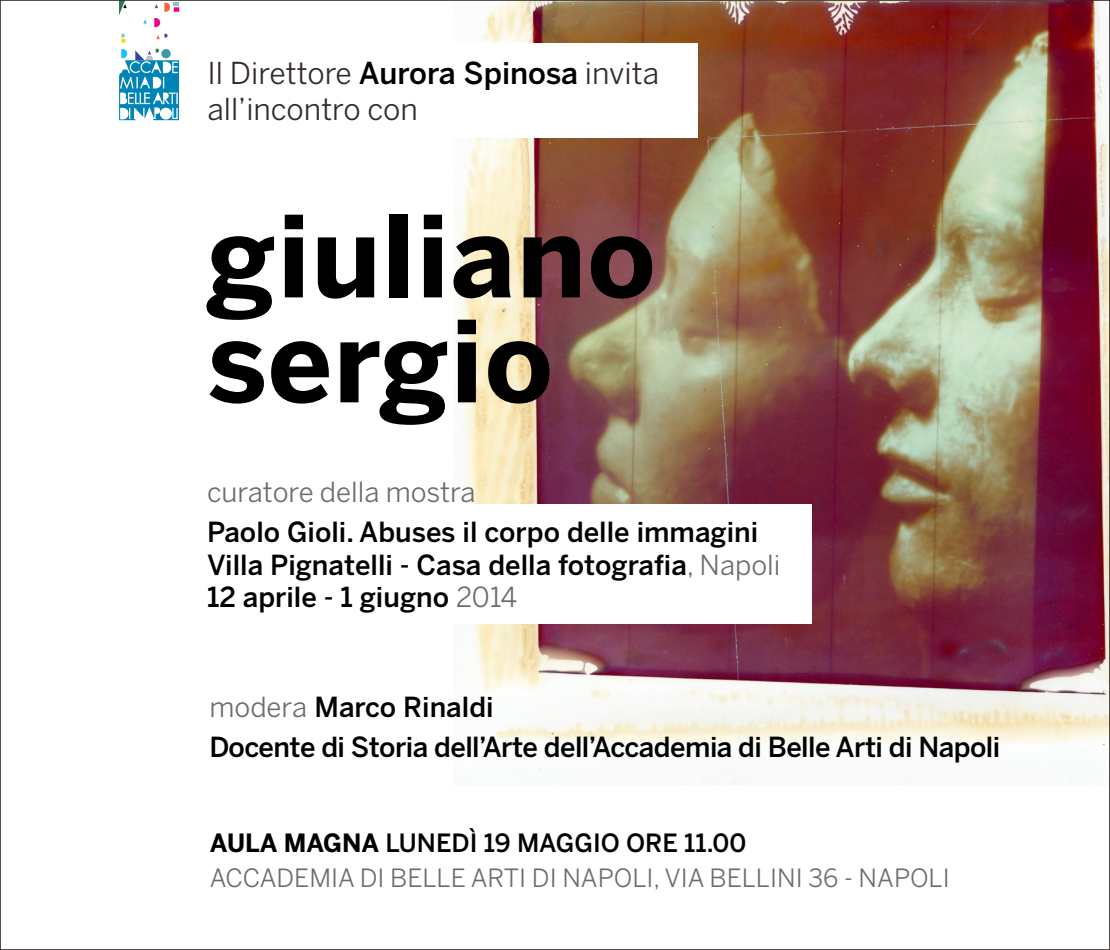
<style>
.page{position:relative;width:1110px;height:950px;background:#fff}
.page>*{position:absolute;margin:0;border:0;box-sizing:border-box;transform-origin:0 0}
.t1{font:700 112.5px/105px "Benton Sans";letter-spacing:.01em;color:#000}
.t2{font:30px/36px "Benton Sans";color:#322b29}
.t3{font:500 27.5px/32.5px "Benton Sans";color:#000}
.t4{font:500 27.5px/40px "Benton Sans";letter-spacing:-.02em;color:#000}
.t5{font:27.5px "Benton Sans";letter-spacing:-.01em;color:#6c6c6c}
.t6{font:25px "Benton Sans";color:#6c6c6c}
.t7{font:500 25px "Benton Sans";color:#000}
.s1{font-weight:500;color:#000}
.s2{font-weight:400;color:#6c6c6c}
.s3{font-weight:700}
</style>
<div class="page">
<img style="left:455px;top:2px;width:653px;height:783px">
<div style="left:209px;top:43px;width:489px;height:95px;background:#fff"></div>
<div style="left:208px;top:504px;width:604px;height:120px;background:#fff"></div>
<svg style="left:143px;top:19px;width:4px;height:5px"></svg>
<svg style="left:119px;top:2px;width:8px;height:13px"></svg>
<svg style="left:121px;top:34px;width:5px;height:9px"></svg>
<svg style="left:156px;top:34px;width:12px;height:5px"></svg>
<svg style="left:164px;top:3px;width:15px;height:9px"></svg>
<svg style="left:154px;top:18px;width:6px;height:9px"></svg>
<svg style="left:119px;top:49px;width:60px;height:71px"></svg>
<p class="t2" style="left:208px;top:54px;width:453px">Il Direttore <span class="s1">Aurora Spinosa</span> invita all’incontro con</p>
<h1 class="t1" style="left:207px;top:202px;width:450px">giuliano sergio</h1>
<p class="t5" style="left:207px;top:476px;width:270px">curatore della mostra</p>
<p class="t3" style="left:207px;top:516px;width:575px">Paolo Gioli. Abuses il corpo delle immagini<br>Villa Pignatelli - Casa della fotografia<span class="s2">, Napoli<br></span>12 aprile - 1 giugno <span class="s2">2014</span></p>
<p class="t4" style="left:209px;top:686px;width:792px"><span class="s2">modera</span> Marco Rinaldi<br>Docente di Storia dell’Arte dell’Accademia di Belle Arti di Napoli</p>
<p class="t7" style="left:210px;top:828px;width:327px"><span class="s3">aula magna</span> lun edì 19 magg</p>
<p class="t7" style="left:593px;top:828px;width:155px">io or e 11.00</p>
<p class="t6" style="left:210px;top:864px;width:736px">Accademia di Belle Arti di Napoli , Via Bellini 36 - Napoli</p>
</div>
